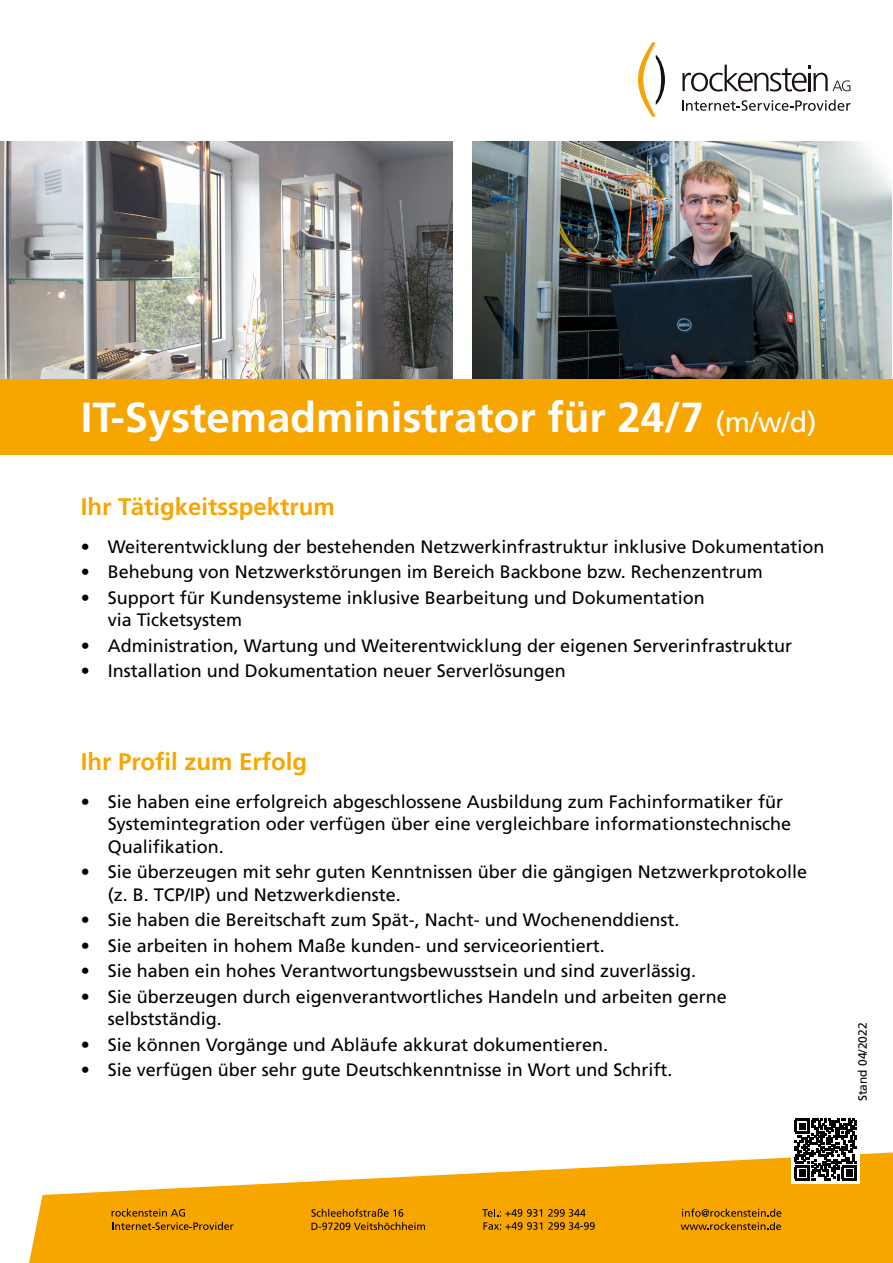
<style>
.page{position:relative;width:893px;height:1263px;background:#fff}
.page>*{position:absolute;margin:0;border:0;box-sizing:border-box;transform-origin:0 0}
.t1{font:700 42px "Frutiger LT Std";color:#fff}
.t2{font:700 24px "Frutiger LT Std";color:#f7a600}
.t3{font:18px/22.5px "Frutiger LT Std";color:#000}
.t4{font:12px "Frutiger LT Std";color:#000}
.s1{font-weight:400;font-size:28.5px}
</style>
<div class="page">
<svg style="left:29px;top:1152px;width:864px;height:111px;fill:#f7a600"></svg>
<svg style="left:638px;top:43px;width:27px;height:74px"></svg>
<svg style="left:682px;top:65px;width:168px;height:26px"></svg>
<svg style="left:682px;top:100px;width:168px;height:11px"></svg>
<div style="left:882px;top:1161px;width:11px;height:42px;background:#f7a600"></div>
<img style="left:472px;top:141px;width:420px;height:238px">
<img style="left:0;top:141px;width:453px;height:238px">
<div style="left:0;top:379px;width:893px;height:76px;background:#f7a600"></div>
<svg style="left:792px;top:1118px;width:68px;height:65px"></svg>
<svg style="left:795px;top:1119px;width:61px;height:61px"></svg>
<svg style="left:112px;top:1222px;width:121px;height:8px"></svg>
<svg style="left:681px;top:1208px;width:100px;height:22px;background:#c38300"></svg>
<svg style="left:112px;top:1208px;width:73px;height:8px"></svg>
<svg style="left:482px;top:1209px;width:60px;height:21px"></svg>
<svg style="left:548px;top:1209px;width:47px;height:21px"></svg>
<svg style="left:311px;top:1209px;width:114px;height:21px;background:#c58400"></svg>
<h1 class="t1" style="left:81px;top:393px;width:737px">IT-Systemadministrator für 24/7 <span class="s1">(m/w/d)</span></h1>
<h2 class="t2" style="left:81px;top:493px;width:256px">Ihr Tätigkeitsspektrum</h2>
<p class="t3" style="left:81px;top:535px;width:745px">• Weiterentwicklung der bestehenden Netzwerkinfrastruktur inklusive Dokumentation</p>
<p class="t3" style="left:81px;top:561px;width:684px">• Behebung von Netzwerkstörungen im Bereich Backbone bzw. Rechenzentrum</p>
<p class="t3" style="left:108px;top:586px;width:599px;text-indent:-27px">• Support für Kundensysteme inklusive Bearbeitung und Dokumentation via Ticketsystem</p>
<p class="t3" style="left:81px;top:634px;width:713px">• Administration, Wartung und Weiterentwicklung der eigenen Serverinfrastruktur</p>
<p class="t3" style="left:81px;top:660px;width:487px">• Installation und Dokumentation neuer Serverlösungen</p>
<h2 class="t2" style="left:81px;top:748px;width:228px">Ihr Profil zum Erfolg</h2>
<p class="t3" style="left:108px;top:790px;width:685px;text-indent:-27px">• Sie haben eine erfolgreich abgeschlossene Ausbildung zum Fachinformatiker für<br>Systemintegration oder verfügen über eine vergleichbare informationstechnische<br>Qualifikation.</p>
<p class="t3" style="left:108px;top:861px;width:701px;text-indent:-27px">• Sie überzeugen mit sehr guten Kenntnissen über die gängigen Netzwerkprotokolle (z. B. TCP/IP) und Netzwerkdienste.</p>
<p class="t3" style="left:81px;top:909px;width:600px">• Sie haben die Bereitschaft zum Spät-, Nacht- und Wochenenddienst.</p>
<p class="t3" style="left:81px;top:934px;width:526px">• Sie arbeiten in hohem Maße kunden- und serviceorientiert.</p>
<p class="t3" style="left:81px;top:960px;width:617px">• Sie haben ein hohes Verantwortungsbewusstsein und sind zuverlässig.</p>
<p class="t3" style="left:108px;top:985px;width:621px;text-indent:-27px">• Sie überzeugen durch eigenverantwortliches Handeln und arbeiten gerne selbstständig.</p>
<p class="t3" style="left:81px;top:1033px;width:529px">• Sie können Vorgänge und Abläufe akkurat dokumentieren.</p>
<p class="t3" style="left:81px;top:1059px;width:593px">• Sie verfügen über sehr gute Deutschkenntnisse in Wort und Schrift.</p>
<p class="t4" style="left:856px;top:1101px;width:80px;rotate:-90deg">Stand 04/2022</p>
</div>
